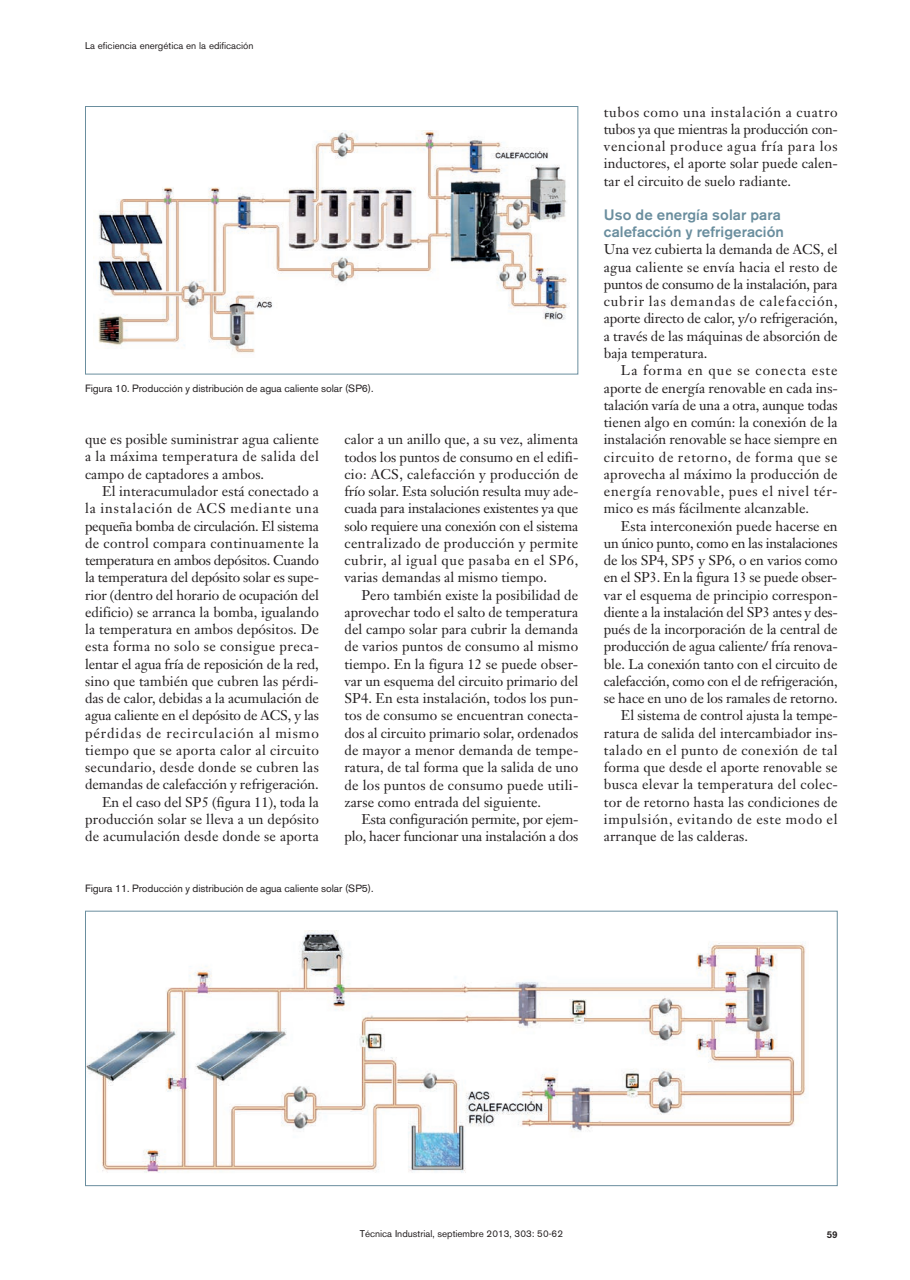
<style>
.page{position:relative;width:910px;height:1280px;background:#fff}
.page>*{position:absolute;margin:0;border:0;box-sizing:border-box;transform-origin:0 0}
.t1{font:500 15px/17.2px "Akzidenz Grotesk BE";letter-spacing:.005em;color:#6a8e9e}
.t2{font:13.95px/17.2px "Janson Text";letter-spacing:.005em;color:#231f20;text-align:justify}
.t3{font:13.95px/17.2px "Janson Text";letter-spacing:-.015em;color:#231f20;text-align:right}
.t4{font:13.95px "Janson Text";letter-spacing:-.02em;color:#231f20}
.t5{font:13.95px "Janson Text";letter-spacing:.03em;color:#231f20}
.t6{font:13.95px "Janson Text";letter-spacing:.04em;color:#231f20}
.t7{font:13.95px "Janson Text";letter-spacing:.055em;color:#231f20}
.t8{font:10.5px "Akzidenz Grotesk BE";letter-spacing:-.005em;color:#231f20}
.t9{font:9.75px "Akzidenz Grotesk BE";color:#231f20}
.t10{font:500 9.75px "Akzidenz Grotesk BE";color:#231f20}
</style>
<div class="page">
<img style="left:87px;top:931px;width:719px;height:242px">
<img style="left:98px;top:130px;width:470px;height:224px">
<div style="left:85px;top:106px;width:493px;height:268px;border:1px solid #6a8e9e"></div>
<p class="t9" style="left:85px;top:43px;width:170px">La eficiencia energética en la edificación</p>
<p class="t8" style="left:85px;top:385px;width:290px">Figura 10. Producción y distribución de agua caliente solar (SP6).</p>
<p class="t2" style="left:85px;top:432px;width:235px">que es posible suministrar agua caliente a la máxima temperatura de salida del campo de captadores a ambos.</p>
<p class="t2" style="left:85px;top:484px;width:236px;text-align:right">El interacumulador está conectado a<br>la instalación de ACS mediante una pequeña bomba de circulación. El sistema de control compara continuamente la temperatura en ambos depósitos. Cuando la temperatura del depósito solar es supe&shy;rior (dentro del horario de ocupación del edificio) se arranca la bomba, igualando la temperatura en ambos depósitos. De esta forma no solo se consigue preca&shy;lentar el agua fría de reposición de la red, sino que también que cubren las pérdi&shy;das de calor, debidas a la acumulación de agua caliente en el depósito de ACS, y las pérdidas de recirculación al mismo tiempo que se aporta calor al circuito secundario, desde donde se cubren las demandas de calefacción y refrigeración.<br>En el caso del SP5 (figura 11), toda la producción solar se lleva a un depósito de acumulación desde donde se aporta</p>
<p class="t2" style="left:344px;top:432px;width:236px">calor a un anillo que, a su vez, alimenta todos los puntos de consumo en el edifi&shy;cio: ACS, calefacción y producción de frío solar. Esta solución resulta muy ade&shy;cuada para instalaciones existentes ya que solo requiere una conexión con el sistema centralizado de producción y permite cubrir, al igual que pasaba en el SP6, varias demandas al mismo tiempo.</p>
<p class="t2" style="left:344px;top:588px;width:236px;text-indent:17px">Pero también existe la posibilidad de aprovechar todo el salto de temperatura del campo solar para cubrir la demanda de varios puntos de consumo al mismo tiempo. En la figura 12 se puede obser&shy;var un esquema del circuito primario del SP4. En esta instalación, todos los pun&shy;tos de consumo se encuentran conecta&shy;dos al circuito primario solar, ordenados de mayor a menor demanda de tempe&shy;ratura, de tal forma que la salida de uno de los puntos de consumo puede utili&shy;zarse como entrada del siguiente.</p>
<p class="t3" style="left:344px;top:812px;width:236px">Esta configuración permite, por ejem&shy;plo, hacer funcionar una instalación a dos</p>
<p class="t8" style="left:85px;top:885px;width:290px">Figura 11. Producción y distribución de agua caliente solar (SP5).</p>
<p class="t2" style="left:604px;top:105px;width:236px">tubos como una instalación a cuatro tubos ya que mientras la producción con&shy;vencional produce agua fría para los inductores, el aporte solar puede calen&shy;tar el circuito de suelo radiante.</p>
<p class="t1" style="left:604px;top:207px;width:182px">Uso de energía solar para calefacción y refrigeración</p>
<p class="t2" style="left:604px;top:242px;width:235px">Una vez cubierta la demanda de ACS, el agua caliente se envía hacia el resto de puntos de consumo de la instalación, para cubrir las demandas de calefacción, aporte directo de calor, y/o refrigeración, a través de las máquinas de absorción de baja temperatura.</p>
<p class="t2" style="left:604px;top:363px;width:236px;text-indent:17px">La forma en que se conecta este aporte de energía renovable en cada ins&shy;talación varía de una a otra, aunque todas tienen algo en común: la conexión de la instalación renovable se hace siempre en circuito de retorno, de forma que se aprovecha al máximo la producción de energía renovable, pues el nivel tér&shy;mico es más fácilmente alcanzable.</p>
<p class="t2" style="left:621px;top:518px;width:218px">Esta interconexión puede hacerse en</p>
<p class="t3" style="left:604px;top:536px;width:235px">un único punto, como en las instalaciones</p>
<p class="t2" style="left:604px;top:553px;width:235px">de los SP4, SP5 y SP6, o en varios como</p>
<p class="t3" style="left:604px;top:570px;width:235px">en el SP3. En la figura 13 se puede obser-</p>
<p class="t2" style="left:604px;top:587px;width:235px">var el esquema de principio correspon-</p>
<p class="t4" style="left:604px;top:606px;width:236px">diente a la instalación del SP3 antes y des-</p>
<p class="t2" style="left:604px;top:622px;width:235px">pués de la incorporación de la central de</p>
<p class="t2" style="left:604px;top:639px;width:235px">producción de agua caliente/ fría renova-</p>
<p class="t2" style="left:604px;top:656px;width:235px">ble. La conexión tanto con el circuito de</p>
<p class="t3" style="left:604px;top:674px;width:235px">calefacción, como con el de refrigeración,</p>
<p class="t2" style="left:604px;top:691px;width:235px">se hace en uno de los ramales de retorno.</p>
<p class="t2" style="left:621px;top:708px;width:219px">El sistema de control ajusta la tempe-</p>
<p class="t2" style="left:604px;top:725px;width:236px">ratura de salida del intercambiador ins-</p>
<p class="t6" style="left:604px;top:744px;width:235px">talado en el punto de conexión de tal</p>
<p class="t2" style="left:604px;top:760px;width:235px">forma que desde el aporte renovable se</p>
<p class="t5" style="left:604px;top:779px;width:236px">busca elevar la temperatura del colec-</p>
<p class="t2" style="left:604px;top:795px;width:235px">tor de retorno hasta las condiciones de</p>
<p class="t7" style="left:604px;top:813px;width:235px">impulsión, evitando de este modo el</p>
<p class="t2" style="left:604px;top:829px;width:146px">arranque de las calderas.</p>
<p class="t9" style="left:360px;top:1230px;width:205px">Técnica Industrial, septiembre 2013, 303: 50-62</p>
<p class="t10" style="left:827px;top:1231px;width:12px">59</p>
</div>
